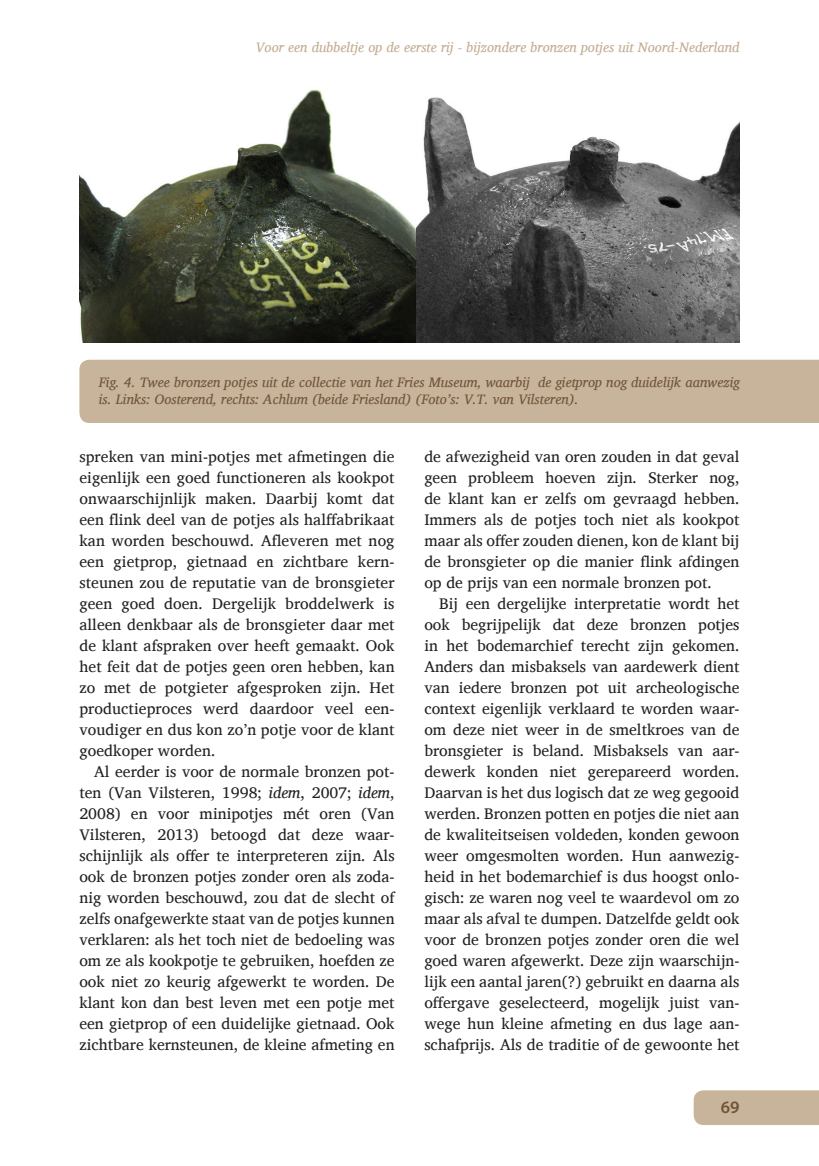
<style>
.page{position:relative;width:819px;height:1166px;background:#fff}
.page>*{position:absolute;margin:0;border:0;box-sizing:border-box;transform-origin:0 0}
.t1{font:600 17.5px "Myriad Pro";color:#705539}
.Plat{font:15.75px/21px "Charis SIL";color:#231f20;text-align:justify}
.Afbeeldingstekst{font:italic 14px/17.5px "Charis SIL";color:#705539}
.t2{font:italic 14px "Charis SIL";color:#c3ad92}
.s1{font-style:italic}
</style>
<div class="page">
<div style="left:693px;top:1090px;width:126px;height:35px;background:#c8b49a"></div>
<img style="left:79px;top:89px;width:660px;height:254px">
<div style="left:79px;top:360px;width:740px;height:63px;background:#c8b49a"></div>
<p class="t2" style="left:255px;top:39px;width:485px">Voor een dubbeltje op de eerste rij - bijzondere bronzen potjes uit Noord-Nederland</p>
<p class="Afbeeldingstekst" style="left:99px;top:373px;width:642px">Fig. 4. Twee bronzen potjes uit de collectie van het Fries Museum, waarbij de gietprop nog duidelijk aanwezig is. Links: Oosterend, rechts: Achlum (beide Friesland) (Foto’s: V.T. van Vilsteren).</p>
<p class="Plat" style="left:79px;top:446px;width:317px">spreken van mini-potjes met afmetingen die eigenlijk een goed functioneren als kookpot onwaarschijnlijk maken. Daarbij komt dat een flink deel van de potjes als halffabrikaat kan worden beschouwd. Afleveren met nog een gietprop, gietnaad en zichtbare kern&shy;steunen zou de reputatie van de bronsgieter geen goed doen. Dergelijk broddelwerk is alleen denkbaar als de bronsgieter daar met de klant afspraken over heeft gemaakt. Ook het feit dat de potjes geen oren hebben, kan zo met de potgieter afgesproken zijn. Het productieproces werd daardoor veel een&shy;voudiger en dus kon zo’n potje voor de klant goedkoper worden.</p>
<p class="Plat" style="left:79px;top:761px;width:317px;text-indent:15px">Al eerder is voor de normale bronzen pot&shy;ten (Van Vilsteren, 1998; <span class="s1">idem</span>, 2007; <span class="s1">idem</span>, 2008) en voor minipotjes mét oren (Van Vilsteren, 2013) betoogd dat deze waar&shy;schijnlijk als offer te interpreteren zijn. Als ook de bronzen potjes zonder oren als zoda&shy;nig worden beschouwd, zou dat de slecht of zelfs onafgewerkte staat van de potjes kunnen verklaren: als het toch niet de bedoeling was om ze als kookpotje te gebruiken, hoefden ze ook niet zo keurig afgewerkt te worden. De klant kon dan best leven met een potje met een gietprop of een duidelijke gietnaad. Ook zichtbare kernsteunen, de kleine afmeting en</p>
<p class="Plat" style="left:424px;top:446px;width:317px">de afwezigheid van oren zouden in dat geval geen probleem hoeven zijn. Sterker nog, de klant kan er zelfs om gevraagd hebben.<br>Immers als de potjes toch niet als kookpot maar als offer zouden dienen, kon de klant bij de bronsgieter op die manier flink afdingen op de prijs van een normale bronzen pot.</p>
<p class="Plat" style="left:424px;top:593px;width:317px;text-indent:15px">Bij een dergelijke interpretatie wordt het ook begrijpelijk dat deze bronzen potjes in het bodemarchief terecht zijn gekomen.<br>Anders dan misbaksels van aardewerk dient van iedere bronzen pot uit archeologische context eigenlijk verklaard te worden waar&shy;om deze niet weer in de smeltkroes van de bronsgieter is beland. Misbaksels van aar&shy;dewerk konden niet gerepareerd worden.<br>Daarvan is het dus logisch dat ze weg gegooid werden. Bronzen potten en potjes die niet aan de kwaliteitseisen voldeden, konden gewoon weer omgesmolten worden. Hun aanwezig&shy;heid in het bodemarchief is dus hoogst onlo&shy;gisch: ze waren nog veel te waardevol om zo maar als afval te dumpen. Datzelfde geldt ook voor de bronzen potjes zonder oren die wel goed waren afgewerkt. Deze zijn waarschijn&shy;lijk een aantal jaren(?) gebruikt en daarna als offergave geselecteerd, mogelijk juist van&shy;wege hun kleine afmeting en dus lage aan&shy;schafprijs. Als de traditie of de gewoonte het</p>
<p class="t1" style="left:720px;top:1096px;width:20px">69</p>
</div>
